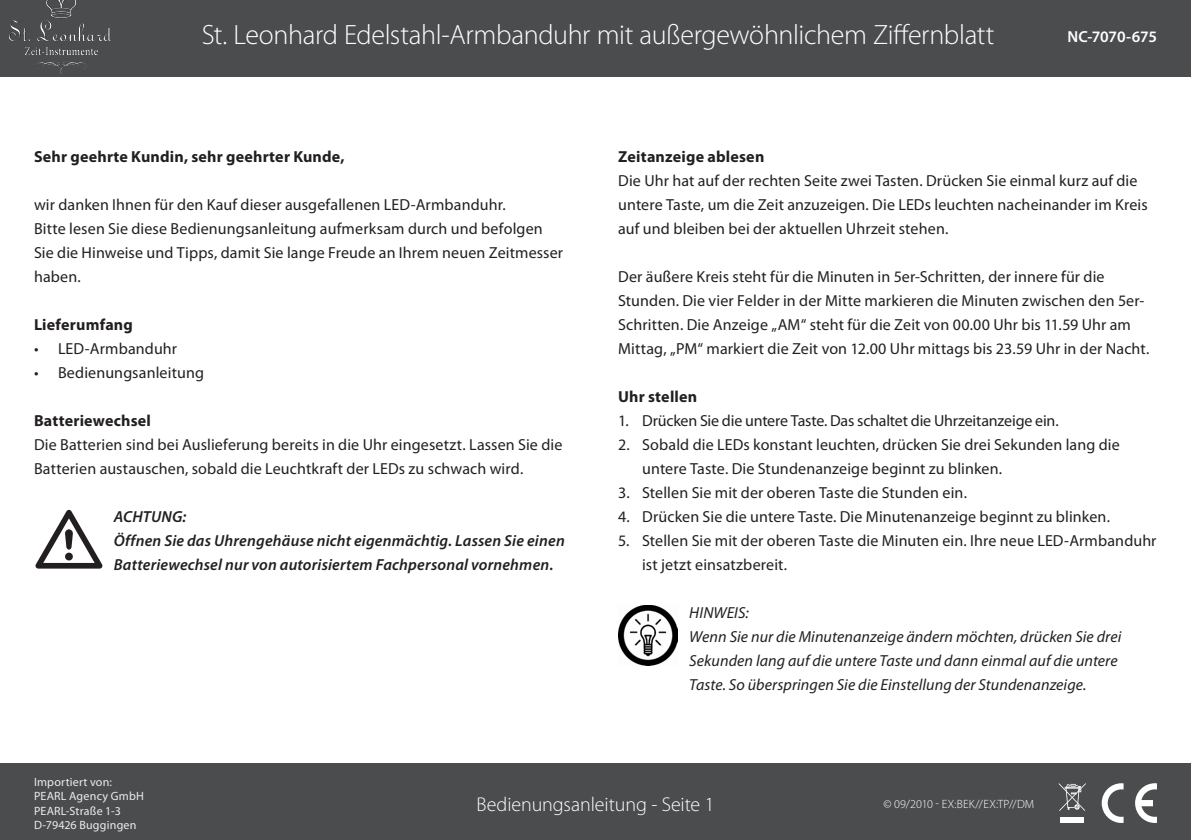
<style>
.page{position:relative;width:1191px;height:840px;background:#fff}
.page>*{position:absolute;margin:0;border:0;box-sizing:border-box;transform-origin:0 0}
.t1{font:300 28px "Myriad Pro";letter-spacing:-.015em;color:#fff}
.t2{font:300 20px "Myriad Pro";letter-spacing:-.005em;color:#fff}
.t3{font:16px/24px "Myriad Pro";letter-spacing:.01em;color:#231f20}
.t4{font:italic 16px/24px "Myriad Pro";letter-spacing:.005em;color:#231f20}
.t5{font:italic 600 16px/24px "Myriad Pro";letter-spacing:.01em;color:#231f20}
.t6{font:700 16px "Myriad Pro";letter-spacing:.01em;color:#231f20}
.t7{font:16px "Myriad Pro";letter-spacing:-.015em;color:#231f20}
.t8{font:600 16px "Myriad Pro";letter-spacing:-.01em;color:#fff}
.t9{font:12px/14.4px "Myriad Pro";letter-spacing:.02em;color:#ececee}
.t10{font:300 12px "Myriad Pro";letter-spacing:.015em;color:#fff}
</style>
<div class="page">
<div style="left:0;top:0;width:1191px;height:76px;background:#4b4c4d"></div>
<div style="left:0;top:763px;width:1191px;height:76px;background:#4b4c4d"></div>
<svg style="left:1101px;top:783px;width:22px;height:39px"></svg>
<svg style="left:1135px;top:783px;width:22px;height:39px"></svg>
<svg style="left:1058px;top:783px;width:28px;height:27px"></svg>
<div style="left:1060px;top:816px;width:24px;height:6px;background:#fff"></div>
<img style="left:618px;top:605px;width:60px;height:59px">
<svg style="left:35px;top:509px;width:68px;height:59px"></svg>
<img style="left:46px;top:0;width:29px;height:18px">
<h1 class="t1" style="left:202px;top:19px;width:794px">St. Leonhard Edelstahl-Armbanduhr mit außergewöhnlichem Ziffernblatt</h1>
<p class="t8" style="left:1067px;top:27px;width:91px">NC-7070-675</p>
<p class="t6" style="left:34px;top:146px;width:312px">Sehr geehrte Kundin, sehr geehrter Kunde,</p>
<p class="t3" style="left:34px;top:192px;width:530px">wir danken Ihnen für den Kauf dieser ausgefallenen LED-Armbanduhr.<br>Bitte lesen Sie diese Bedienungsanleitung aufmerksam durch und befolgen Sie die Hinweise und Tipps, damit Sie lange Freude an Ihrem neuen Zeitmesser haben.</p>
<p class="t6" style="left:34px;top:314px;width:100px">Lieferumfang</p>
<p class="t3" style="left:34px;top:336px;width:145px">• LED-Armbanduhr</p>
<p class="t3" style="left:34px;top:360px;width:171px">• Bedienungsanleitung</p>
<p class="t6" style="left:34px;top:410px;width:118px">Batteriewechsel</p>
<p class="t3" style="left:34px;top:432px;width:530px">Die Batterien sind bei Auslieferung bereits in die Uhr eingesetzt. Lassen Sie die<br>Batterien austauschen, sobald die Leuchtkraft der LEDs zu schwach wird.</p>
<p class="t5" style="left:114px;top:504px;width:452px">Achtung:<br>Öffnen Sie das Uhrengehäuse nicht eigenmächtig. Lassen Sie einen<br>Batteriewechsel nur von autorisiertem Fachpersonal vornehmen.</p>
<p class="t6" style="left:618px;top:146px;width:148px">Zeitanzeige ablesen</p>
<p class="t3" style="left:618px;top:168px;width:531px">Die Uhr hat auf der rechten Seite zwei Tasten. Drücken Sie einmal kurz auf die untere Taste, um die Zeit anzuzeigen. Die LEDs leuchten nacheinander im Kreis auf und bleiben bei der aktuellen Uhrzeit stehen.</p>
<p class="t3" style="left:618px;top:264px;width:532px">Der äußere Kreis steht für die Minuten in 5er-Schritten, der innere für die Stunden. Die vier Felder in der Mitte markieren die Minuten zwischen den 5er-Schritten. Die Anzeige „AM“ steht für die Zeit von 00.00 Uhr bis 11.59 Uhr am Mittag, „PM“ markiert die Zeit von 12.00 Uhr mittags bis 23.59 Uhr in der Nacht.</p>
<p class="t6" style="left:618px;top:386px;width:81px">Uhr stellen</p>
<p class="t7" style="left:618px;top:410px;width:442px">1. Drücken Sie die untere Taste. Das schaltet die Uhrzeitanzeige ein.</p>
<p class="t3" style="left:642px;top:432px;width:479px;text-indent:-24px">2. Sobald die LEDs konstant leuchten, drücken Sie drei Sekunden lang die untere Taste. Die Stundenanzeige beginnt zu blinken.</p>
<p class="t3" style="left:618px;top:480px;width:350px">3. Stellen Sie mit der oberen Taste die Stunden ein.</p>
<p class="t3" style="left:618px;top:504px;width:493px">4. Drücken Sie die untere Taste. Die Minutenanzeige beginnt zu blinken.</p>
<p class="t3" style="left:642px;top:528px;width:516px;text-indent:-24px">5. Stellen Sie mit der oberen Taste die Minuten ein. Ihre neue LED-Armbanduhr ist jetzt einsatzbereit.</p>
<p class="t4" style="left:689px;top:600px;width:433px">HINWEIS:<br>Wenn Sie nur die Minutenanzeige ändern möchten, drücken Sie drei Sekunden lang auf die untere Taste und dann einmal auf die untere Taste. So überspringen Sie die Einstellung der Stundenanzeige.</p>
<p class="t9" style="left:34px;top:774px;width:111px">Importiert von:<br>PEARL Agency GmbH<br>PEARL-Straße 1-3<br>D-79426 Buggingen</p>
<p class="t2" style="left:476px;top:792px;width:239px">Bedienungsanleitung - Seite 1</p>
<p class="t10" style="left:883px;top:796px;width:152px">© 09/2010 - EX:BEK//EX:TP//DM</p>
</div>
